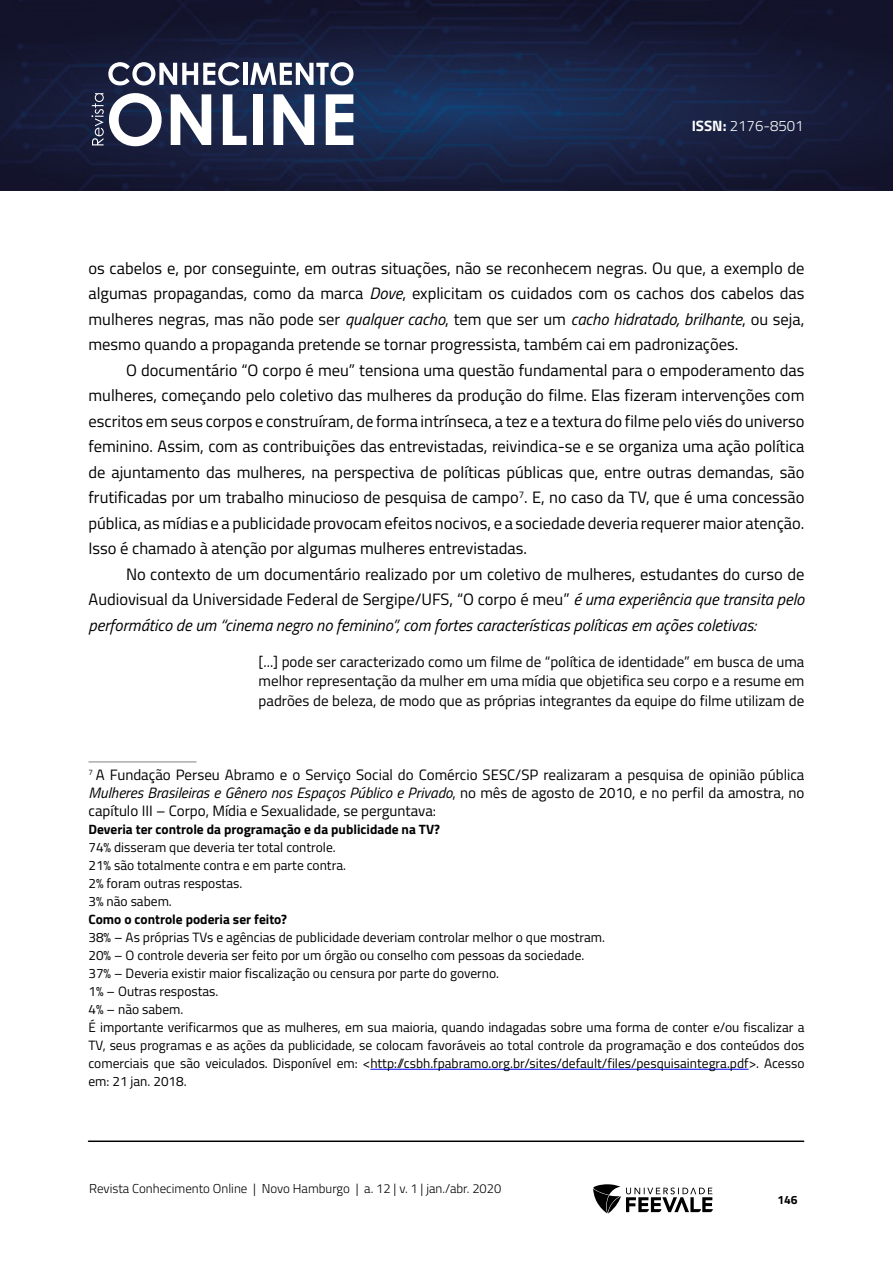
<style>
.page{position:relative;width:893px;height:1263px;background:#fff}
.page>*{position:absolute;margin:0;border:0;box-sizing:border-box;transform-origin:0 0}
.Corpo{font:16.5px/25.5px "Titillium Web";color:#000;text-align:justify}
.Rodapé{font:15px/18px "Titillium Web";color:#000;text-align:justify}
.Citação{font:15px/19.5px "Titillium Web";color:#000;text-align:justify}
.t1{font:300 15px "Titillium Web";color:#fff}
.Rodapé-2{font:13.5px/18px "Titillium Web";color:#000;text-align:justify}
.Rodapé-3{font:700 13.5px "Titillium Web";color:#000}
.t2{font:300 12.9px "Titillium Web";color:#000}
.t3{font:700 12px "Titillium Web";color:#000}
.s1{font-weight:700}
.s2{font-style:italic}
</style>
<div class="page">
<img style="left:0;top:0;width:893px;height:191px">
<svg style="left:593px;top:1184px;width:120px;height:29px"></svg>
<hr style="left:88px;top:1140px;width:716px;height:2px;background:#000">
<svg style="left:108px;top:62px;width:132px;height:23px"></svg>
<hr style="left:243px;top:63px;width:4px;height:22px;background:#fff">
<svg style="left:250px;top:62px;width:103px;height:23px"></svg>
<svg style="left:91px;top:93px;width:71px;height:53px"></svg>
<svg style="left:171px;top:94px;width:40px;height:51px"></svg>
<svg style="left:223px;top:94px;width:23px;height:51px"></svg>
<div style="left:253px;top:94px;width:10px;height:51px;background:#fff"></div>
<svg style="left:274px;top:94px;width:40px;height:51px"></svg>
<svg style="left:326px;top:94px;width:27px;height:51px"></svg>
<hr style="left:88px;top:761px;width:108px;height:1px;background:#808285">
<hr style="left:370px;top:1069px;width:379px;height:1px;background:#00f">
<p class="t1" style="left:692px;top:115px;width:114px"><span class="s1">ISSN:</span> 2176-8501</p>
<p class="Corpo" style="left:88px;top:254px;width:717px">os cabelos e, por conseguinte, em outras situações, não se reconhecem negras. Ou que, a exemplo de algumas propagandas, como da marca <span class="s2">Dove</span>, explicitam os cuidados com os cachos dos cabelos das mulheres negras, mas não pode ser <span class="s2">qualquer cacho</span>, tem que ser um <span class="s2">cacho hidratado, brilhante</span>, ou seja, mesmo quando a propaganda pretende se tornar progressista, também cai em padronizações.</p>
<p class="Corpo" style="left:88px;top:356px;width:718px;text-indent:38px">O documentário “O corpo é meu” tensiona uma questão fundamental para o empoderamento das mulheres, começando pelo coletivo das mulheres da produção do filme. Elas fizeram intervenções com escritos em seus corpos e construíram, de forma intrínseca, a tez e a textura do filme pelo viés do universo feminino. Assim, com as contribuições das entrevistadas, reivindica-se e se organiza uma ação política de ajuntamento das mulheres, na perspectiva de políticas públicas que, entre outras demandas, são frutificadas por um trabalho minucioso de pesquisa de campo<sup>7</sup>. E, no caso da TV, que é uma concessão pública, as mídias e a publicidade provocam efeitos nocivos, e a sociedade deveria requerer maior atenção.<br>Isso é chamado à atenção por algumas mulheres entrevistadas.</p>
<p class="Corpo" style="left:88px;top:560px;width:717px;text-indent:38px">No contexto de um documentário realizado por um coletivo de mulheres, estudantes do curso de Audiovisual da Universidade Federal de Sergipe/UFS, “O corpo é meu” <span class="s2">é uma experiência que transita pelo performático de um “cinema negro no feminino”, com fortes características políticas em ações coletivas:</span></p>
<p class="Citação" style="left:259px;top:651px;width:547px">[...] pode ser caracterizado como um filme de “política de identidade” em busca de uma melhor representação da mulher em uma mídia que objetifica seu corpo e a resume em padrões de beleza, de modo que as próprias integrantes da equipe do filme utilizam de</p>
<p class="Rodapé" style="left:88px;top:765px;width:717px"><sup>7</sup> A Fundação Perseu Abramo e o Serviço Social do Comércio SESC/SP realizaram a pesquisa de opinião pública <span class="s2">Mulheres Brasileiras e Gênero nos Espaços Público e Privado</span>, no mês de agosto de 2010, e no perfil da amostra, no capítulo III – Corpo, Mídia e Sexualidade, se perguntava:</p>
<p class="Rodapé-3" style="left:88px;top:819px;width:353px">Deveria ter controle da programação e da publicidade na TV?</p>
<p class="Rodapé-2" style="left:88px;top:837px;width:249px">74% disseram que deveria ter total controle.</p>
<p class="Rodapé-2" style="left:88px;top:855px;width:259px">21% são totalmente contra e em parte contra.</p>
<p class="Rodapé-2" style="left:88px;top:873px;width:155px">2% foram outras respostas.</p>
<p class="Rodapé-2" style="left:88px;top:891px;width:85px">3% não sabem.</p>
<p class="Rodapé-3" style="left:88px;top:909px;width:200px">Como o controle poderia ser feito?</p>
<p class="Rodapé-2" style="left:88px;top:927px;width:518px">38% – As próprias TVs e agências de publicidade deveriam controlar melhor o que mostram.</p>
<p class="Rodapé-2" style="left:88px;top:945px;width:497px">20% – O controle deveria ser feito por um órgão ou conselho com pessoas da sociedade.</p>
<p class="Rodapé-2" style="left:88px;top:963px;width:412px">37% – Deveria existir maior fiscalização ou censura por parte do governo.</p>
<p class="Rodapé-2" style="left:88px;top:981px;width:131px">1% – Outras respostas.</p>
<p class="Rodapé-2" style="left:88px;top:999px;width:96px">4% – não sabem.</p>
<p class="Rodapé-2" style="left:88px;top:1017px;width:717px">É importante verificarmos que as mulheres, em sua maioria, quando indagadas sobre uma forma de conter e/ou fiscalizar a TV, seus programas e as ações da publicidade, se colocam favoráveis ao total controle da programação e dos conteúdos dos comerciais que são veiculados. Disponível em: &lt;http://csbh.fpabramo.org.br/sites/default/files/pesquisaintegra.pdf&gt;. Acesso em: 21 jan. 2018.</p>
<p class="t2" style="left:89px;top:1179px;width:414px">Revista Conhecimento Online | Novo Hamburgo | a. 12 | v. 1 | jan./abr. 2020</p>
<p class="t3" style="left:777px;top:1190px;width:22px">146</p>
</div>
